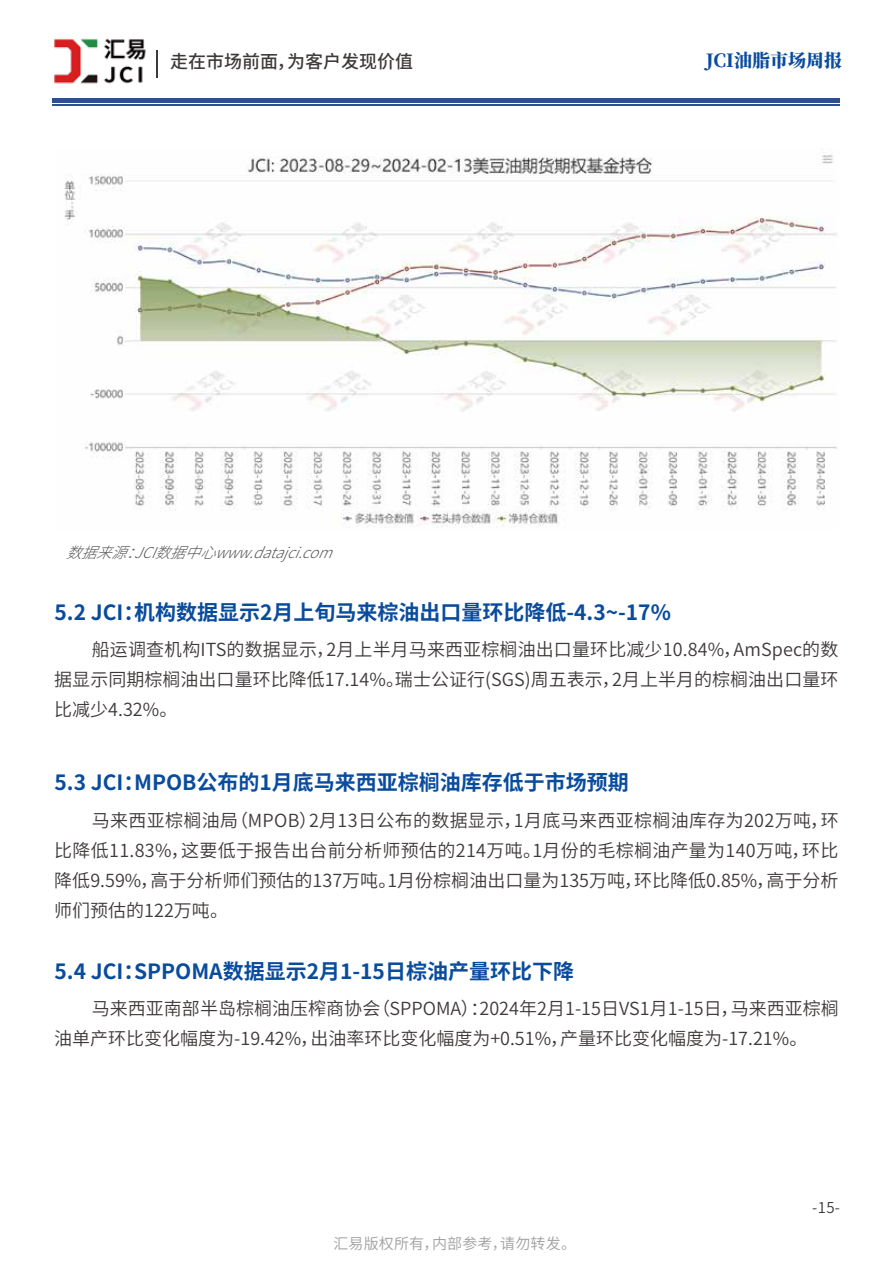
<style>
.page{position:relative;width:893px;height:1263px;background:#fff}
.page>*{position:absolute;margin:0;border:0;box-sizing:border-box;transform-origin:0 0}
.t1{font:700 21px "Source Han Sans CN";color:#094b9d}
.t2{font:18px/30px "Source Han Sans CN";color:#3e3a39;text-align:justify}
.t3{font:500 18px "Source Han Sans CN";color:#3e3a39}
.t4{font:800 18px "Source Han Serif SC";color:#094b9d}
.t5{font:italic 300 15px "Source Han Sans CN";color:#595757}
.t6{font:15px "Source Han Sans CN";letter-spacing:.01em;color:#9fa0a0}
.t7{font:15px "Source Han Sans CN";color:#3e3a39}
</style>
<div class="page">
<hr style="left:52px;top:104px;width:788px;height:2px;background:#2d518f">
<hr style="left:52px;top:98px;width:788px;height:4px;background:#2d518f">
<svg style="left:156px;top:50px;width:1px;height:27px"></svg>
<img style="left:54px;top:38px;width:92px;height:46px">
<img style="left:64px;top:149px;width:773px;height:379px">
<p class="t3" style="left:170px;top:51px;width:245px">走在市场前面，为客户发现价值</p>
<p class="t4" style="left:706px;top:50px;width:138px">JCI油脂市场周报</p>
<p class="t5" style="left:66px;top:544px;width:286px">数据来源：JCI数据中心www.datajci.com</p>
<p class="t1" style="left:55px;top:600px;width:618px">5.2 JCI：机构数据显示2月上旬马来棕油出口量环比降低-4.3~-17%</p>
<p class="t2" style="left:54px;top:635px;width:786px;text-indent:37px">船运调查机构ITS的数据显示，2月上半月马来西亚棕榈油出口量环比减少10.84%，AmSpec的数据显示同期棕榈油出口量环比降低17.14%。瑞士公证行(SGS)周五表示，2月上半月的棕榈油出口量环比减少4.32%。</p>
<p class="t1" style="left:55px;top:771px;width:576px">5.3 JCI：MPOB公布的1月底马来西亚棕榈油库存低于市场预期</p>
<p class="t2" style="left:54px;top:805px;width:786px;text-indent:37px">马来西亚棕榈油局（MPOB）2月13日公布的数据显示，1月底马来西亚棕榈油库存为202万吨，环比降低11.83%，这要低于报告出台前分析师预估的214万吨。1月份的毛棕榈油产量为140万吨，环比降低9.59%，高于分析师们预估的137万吨。1月份棕榈油出口量为135万吨，环比降低0.85%，高于分析师们预估的122万吨。</p>
<p class="t1" style="left:55px;top:959px;width:521px">5.4 JCI：SPPOMA数据显示2月1-15日棕油产量环比下降</p>
<p class="t2" style="left:54px;top:994px;width:786px;text-indent:37px">马来西亚南部半岛棕榈油压榨商协会（SPPOMA）：2024年2月1-15日VS1月1-15日，马来西亚棕榈油单产环比变化幅度为-19.42%，出油率环比变化幅度为+0.51%，产量环比变化幅度为-17.21%。</p>
<p class="t6" style="left:333px;top:1235px;width:244px">汇易版权所有，内部参考，请勿转发。</p>
<p class="t7" style="left:812px;top:1199px;width:29px">-15-</p>
</div>
